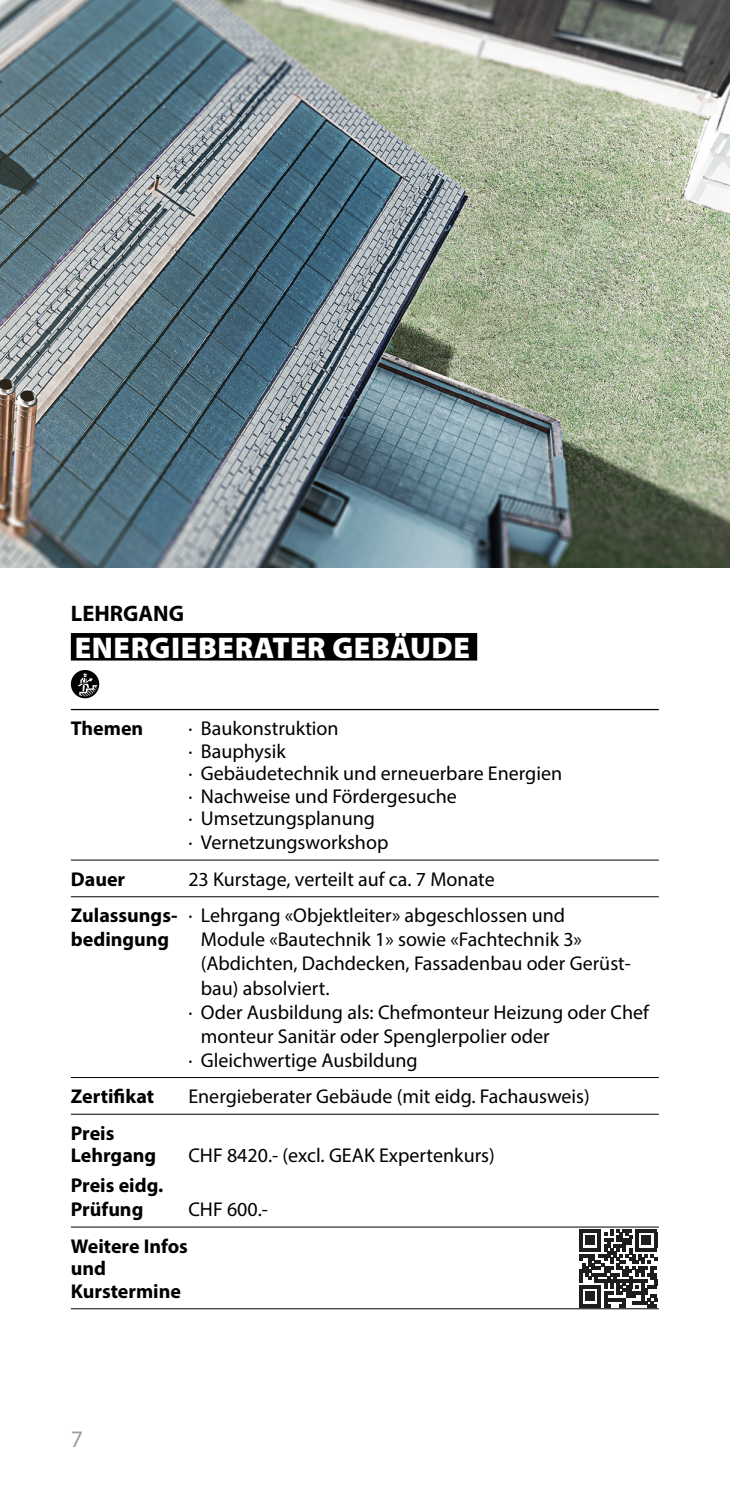
<style>
.page{position:relative;width:730px;height:1489px;background:#fff}
.page>*{position:absolute;margin:0;border:0;box-sizing:border-box;transform-origin:0 0}
.t1{font:900 30px "Myriad Pro";letter-spacing:.02em;color:#fff}
.t2{font:23.75px "Myriad Pro";color:#9d9d9c}
.t3{font:700 22.5px "Myriad Pro";color:#000}
.t4{font:20px/22.8px "Myriad Pro";color:#000}
.t5{font:700 20px/22.5px "Myriad Pro";color:#000}
.s1{font-weight:700}
</style>
<div class="page">
<div style="left:71px;top:633px;width:406px;height:27px;background:#000"></div>
<hr style="left:71px;top:709px;width:588px;height:1px;background:#000">
<hr style="left:71px;top:859px;width:588px;height:1px;background:#000">
<hr style="left:71px;top:896px;width:588px;height:1px;background:#000">
<hr style="left:71px;top:1077px;width:588px;height:1px;background:#000">
<hr style="left:71px;top:1113px;width:588px;height:1px;background:#000">
<hr style="left:71px;top:1226px;width:588px;height:1px;background:#000">
<hr style="left:71px;top:1308px;width:588px;height:1px;background:#000">
<div style="left:71px;top:670px;width:28px;height:28px;background:#000;border-radius:50%"></div>
<svg style="left:78px;top:673px;width:19px;height:23px"></svg>
<svg style="left:579px;top:1229px;width:78px;height:78px"></svg>
<svg style="left:579px;top:1303px;width:22px;height:4px"></svg>
<div style="left:585px;top:1291px;width:10px;height:9px;background:#1d1d1b"></div>
<img style="left:0;top:0;width:730px;height:567px">
<p class="t3" style="left:71px;top:599px;width:115px">LEHRGANG</p>
<h1 class="t1" style="left:75px;top:627px;width:397px">ENERGIEBERATER GEBÄUDE</h1>
<p class="t5" style="left:71px;top:716px;width:74px">Themen</p>
<p class="t4" style="left:188px;top:716px;width:375px">· Baukonstruktion<br>· Bauphysik<br>· Gebäudetechnik und erneuerbare Energien · Nachweise und Fördergesuche<br>· Umsetzungsplanung<br>· Vernetzungsworkshop</p>
<p class="t5" style="left:71px;top:867px;width:56px">Dauer</p>
<p class="t4" style="left:71px;top:860px;width:496px;line-height:36.8px;text-indent:117px">23 Kurstage, verteilt auf ca. 7 Monate<br><span class="s1">Zulassungs-</span> · Lehrgang «Objektleiter» abgeschlossen und</p>
<p class="t5" style="left:71px;top:927px;width:100px">bedingung</p>
<p class="t4" style="left:201px;top:928px;width:383px">Module «Bautechnik 1» sowie «Fachtechnik 3»</p>
<p class="t4" style="left:201px;top:952px;width:431px">(Abdichten, Dachdecken, Fassadenbau oder Gerüst-</p>
<p class="t4" style="left:201px;top:976px;width:130px">bau) absolviert.</p>
<p class="t4" style="left:188px;top:1000px;width:462px">· Oder Ausbildung als: Chefmonteur Heizung oder Chef</p>
<p class="t4" style="left:201px;top:1024px;width:350px">monteur Sanitär oder Spenglerpolier oder</p>
<p class="t4" style="left:188px;top:1048px;width:231px">· Gleichwertige Ausbildung</p>
<p class="t5" style="left:71px;top:1084px;width:85px">Zertifikat</p>
<p class="t4" style="left:188px;top:1084px;width:403px">Energieberater Gebäude (mit eidg. Fachausweis)</p>
<p class="t5" style="left:71px;top:1121px;width:87px">Preis<br>Lehrgang</p>
<p class="t4" style="left:188px;top:1143px;width:308px">CHF 8420.- (excl. GEAK Expertenkurs)</p>
<p class="t5" style="left:71px;top:1172px;width:94px;line-height:24px">Preis eidg.<br>Prüfung</p>
<p class="t4" style="left:188px;top:1197px;width:81px">CHF 600.-</p>
<p class="t5" style="left:71px;top:1233px;width:119px">Weitere Infos und<br>Kurstermine</p>
<p class="t2" style="left:71px;top:1423px;width:14px">7</p>
</div>
